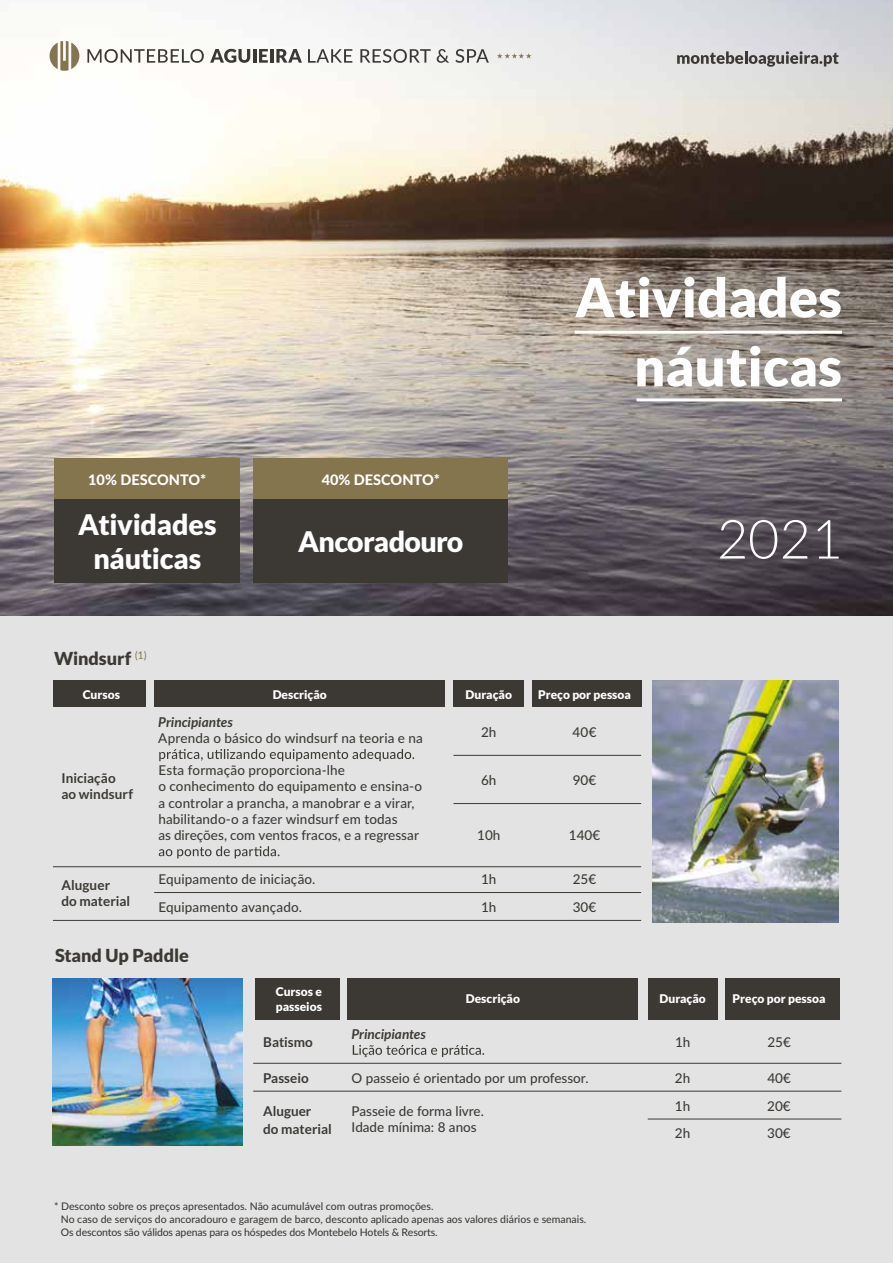
<style>
.page{position:relative;width:893px;height:1263px;background:#fff}
.page>*{position:absolute;margin:0;border:0;box-sizing:border-box;transform-origin:0 0}
.t1{font:900 54px/69px "Lato";color:#fff;text-align:right}
.t2{font:300 54px "Lato";color:#fff}
.t3{font:900 28.5px/33.8px "Lato";letter-spacing:-.015em;color:#fff;text-align:center}
.t4{font:900 18px "Lato";letter-spacing:-.005em;color:#3c3935}
.t5{font:800 14.55px "Lato";color:#fff}
.t6{font:500 13.5px/16.2px "Lato";letter-spacing:.005em;color:#3c3935}
.t7{font:700 13.5px/16.2px "Lato";color:#3c3935}
.t8{font:italic 700 13.5px "Lato";color:#3c3935}
.t9{font:900 12px/14.4px "Lato";color:#fff}
.t10{font:500 10.5px/12.6px "Lato";color:#3c3935}
.t11{font:10.5px "Lato";color:#85754e}
</style>
<div class="page">
<div style="left:0;top:615px;width:893px;height:648px;background:#e3e3e3"></div>
<img style="left:0;top:0;width:893px;height:615px">
<img style="left:652px;top:680px;width:187px;height:243px">
<img style="left:52px;top:978px;width:190px;height:168px">
<div style="left:254px;top:499px;width:254px;height:83px;background:#3c3935"></div>
<div style="left:254px;top:459px;width:254px;height:40px;background:#85754e"></div>
<div style="left:55px;top:499px;width:185px;height:83px;background:#3c3935"></div>
<div style="left:55px;top:459px;width:185px;height:40px;background:#85754e"></div>
<div style="left:53px;top:680px;width:92px;height:27px;background:#3c3935"></div>
<div style="left:255px;top:978px;width:84px;height:41px;background:#3c3935"></div>
<div style="left:347px;top:978px;width:290px;height:41px;background:#3c3935"></div>
<div style="left:648px;top:978px;width:70px;height:41px;background:#3c3935"></div>
<div style="left:725px;top:978px;width:115px;height:41px;background:#3c3935"></div>
<div style="left:154px;top:680px;width:291px;height:27px;background:#3c3935"></div>
<div style="left:453px;top:680px;width:71px;height:27px;background:#3c3935"></div>
<div style="left:532px;top:680px;width:109px;height:27px;background:#3c3935"></div>
<hr style="left:575px;top:331px;width:267px;height:3px;background:#fff">
<hr style="left:636px;top:398px;width:206px;height:3px;background:#fff">
<hr style="left:453px;top:755px;width:188px;height:1px;background:#3c3935">
<hr style="left:453px;top:803px;width:188px;height:1px;background:#3c3935">
<hr style="left:53px;top:866px;width:588px;height:1px;background:#3c3935">
<hr style="left:253px;top:1063px;width:588px;height:1px;background:#3c3935">
<hr style="left:253px;top:1091px;width:588px;height:1px;background:#3c3935">
<hr style="left:648px;top:1119px;width:193px;height:1px;background:#3c3935">
<hr style="left:53px;top:920px;width:588px;height:1px;background:#3c3935">
<hr style="left:154px;top:892px;width:487px;height:1px;background:#3c3935">
<svg style="left:159px;top:749px;width:255px;height:12px"></svg>
<svg style="left:159px;top:846px;width:120px;height:12px"></svg>
<svg style="left:353px;top:1045px;width:131px;height:12px"></svg>
<svg style="left:677px;top:51px;width:162px;height:16px;background:#a7a5a6"></svg>
<svg style="left:210px;top:49px;width:40px;height:14px"></svg>
<svg style="left:276px;top:49px;width:26px;height:14px"></svg>
<svg style="left:87px;top:49px;width:117px;height:14px"></svg>
<svg style="left:437px;top:49px;width:12px;height:14px"></svg>
<svg style="left:455px;top:49px;width:34px;height:14px"></svg>
<svg style="left:50px;top:41px;width:29px;height:30px"></svg>
<hr style="left:253px;top:49px;width:3px;height:14px;background:#3c3935">
<svg style="left:259px;top:49px;width:9px;height:14px"></svg>
<hr style="left:270px;top:49px;width:3px;height:14px;background:#3c3935">
<svg style="left:308px;top:49px;width:44px;height:14px"></svg>
<svg style="left:360px;top:49px;width:71px;height:14px"></svg>
<svg style="left:497px;top:53px;width:35px;height:6px"></svg>
<p class="t5" style="left:88px;top:469px;width:120px">10% DESCONTO*</p>
<h2 class="t3" style="left:78px;top:507px;width:140px">Atividades náuticas</h2>
<p class="t11" style="left:135px;top:649px;width:14px">(1)</p>
<h3 class="t4" style="left:54px;top:647px;width:79px">Windsurf</h3>
<p class="t5" style="left:322px;top:469px;width:120px">40% DESCONTO*</p>
<h2 class="t3" style="left:298px;top:524px;width:167px">Ancoradouro</h2>
<h1 class="t1" style="left:575px;top:262px;width:268px">Atividades náuticas</h1>
<h1 class="t2" style="left:717px;top:510px;width:127px">2021</h1>
<p class="t9" style="left:83px;top:687px;width:39px">Cursos</p>
<p class="t9" style="left:273px;top:687px;width:56px">Descrição</p>
<p class="t9" style="left:466px;top:687px;width:48px">Duração</p>
<p class="t9" style="left:538px;top:687px;width:94px">Preço por pessoa</p>
<p class="t7" style="left:61px;top:770px;width:73px">Iniciação ao windsurf</p>
<p class="t8" style="left:158px;top:714px;width:76px">Principiantes</p>
<p class="t6" style="left:158px;top:729px;width:266px">Aprenda o básico do windsurf na teoria e na</p>
<p class="t6" style="left:158px;top:761px;width:265px">Esta formação proporciona-lhe<br>o conhecimento do equipamento e ensina-o a controlar a prancha, a manobrar e a virar, habilitando-o a fazer windsurf em todas<br>as direções, com ventos fracos, e a regressar</p>
<p class="t6" style="left:481px;top:723px;width:17px">2h</p>
<p class="t6" style="left:572px;top:723px;width:26px">40€</p>
<p class="t6" style="left:481px;top:771px;width:17px">6h</p>
<p class="t6" style="left:573px;top:771px;width:25px">90€</p>
<p class="t6" style="left:477px;top:826px;width:25px">10h</p>
<p class="t6" style="left:569px;top:826px;width:33px">140€</p>
<p class="t7" style="left:61px;top:877px;width:70px">Aluguer<br>do material</p>
<p class="t6" style="left:158px;top:870px;width:159px">Equipamento de iniciação.</p>
<p class="t6" style="left:481px;top:870px;width:17px">1h</p>
<p class="t6" style="left:573px;top:870px;width:25px">25€</p>
<p class="t6" style="left:158px;top:898px;width:145px">Equipamento avançado.</p>
<p class="t6" style="left:481px;top:898px;width:17px">1h</p>
<p class="t6" style="left:573px;top:898px;width:25px">30€</p>
<h3 class="t4" style="left:55px;top:944px;width:135px">Stand Up Paddle</h3>
<p class="t9" style="left:276px;top:984px;width:48px">Cursos e passeios</p>
<p class="t9" style="left:466px;top:992px;width:56px">Descrição</p>
<p class="t9" style="left:659px;top:992px;width:48px">Duração</p>
<p class="t9" style="left:733px;top:992px;width:94px">Preço por pessoa</p>
<p class="t7" style="left:263px;top:1033px;width:51px">Batismo</p>
<p class="t8" style="left:352px;top:1026px;width:76px">Principiantes</p>
<p class="t6" style="left:675px;top:1033px;width:17px">1h</p>
<p class="t6" style="left:767px;top:1033px;width:25px">25€</p>
<p class="t7" style="left:263px;top:1069px;width:47px">Passeio</p>
<p class="t6" style="left:352px;top:1069px;width:239px">O passeio é orientado por um professor.</p>
<p class="t6" style="left:675px;top:1069px;width:17px">2h</p>
<p class="t6" style="left:767px;top:1069px;width:25px">40€</p>
<p class="t7" style="left:263px;top:1102px;width:70px;line-height:17.7px">Aluguer<br>do material</p>
<p class="t6" style="left:351px;top:1102px;width:134px">Passeie de forma livre.<br>Idade mínima: 8 anos</p>
<p class="t6" style="left:675px;top:1097px;width:17px">1h</p>
<p class="t6" style="left:767px;top:1097px;width:25px">20€</p>
<p class="t6" style="left:675px;top:1125px;width:17px">2h</p>
<p class="t6" style="left:767px;top:1125px;width:25px">30€</p>
<p class="t10" style="left:61px;top:1200px;width:527px;text-indent:-7px">* Desconto sobre os preços apresentados. Não acumulável com outras promoções.<br>No caso de serviços do ancoradouro e garagem de barco, desconto aplicado apenas aos valores diários e semanais.<br>Os descontos são válidos apenas para os hóspedes dos Montebelo Hotels &amp; Resorts.</p>
</div>
